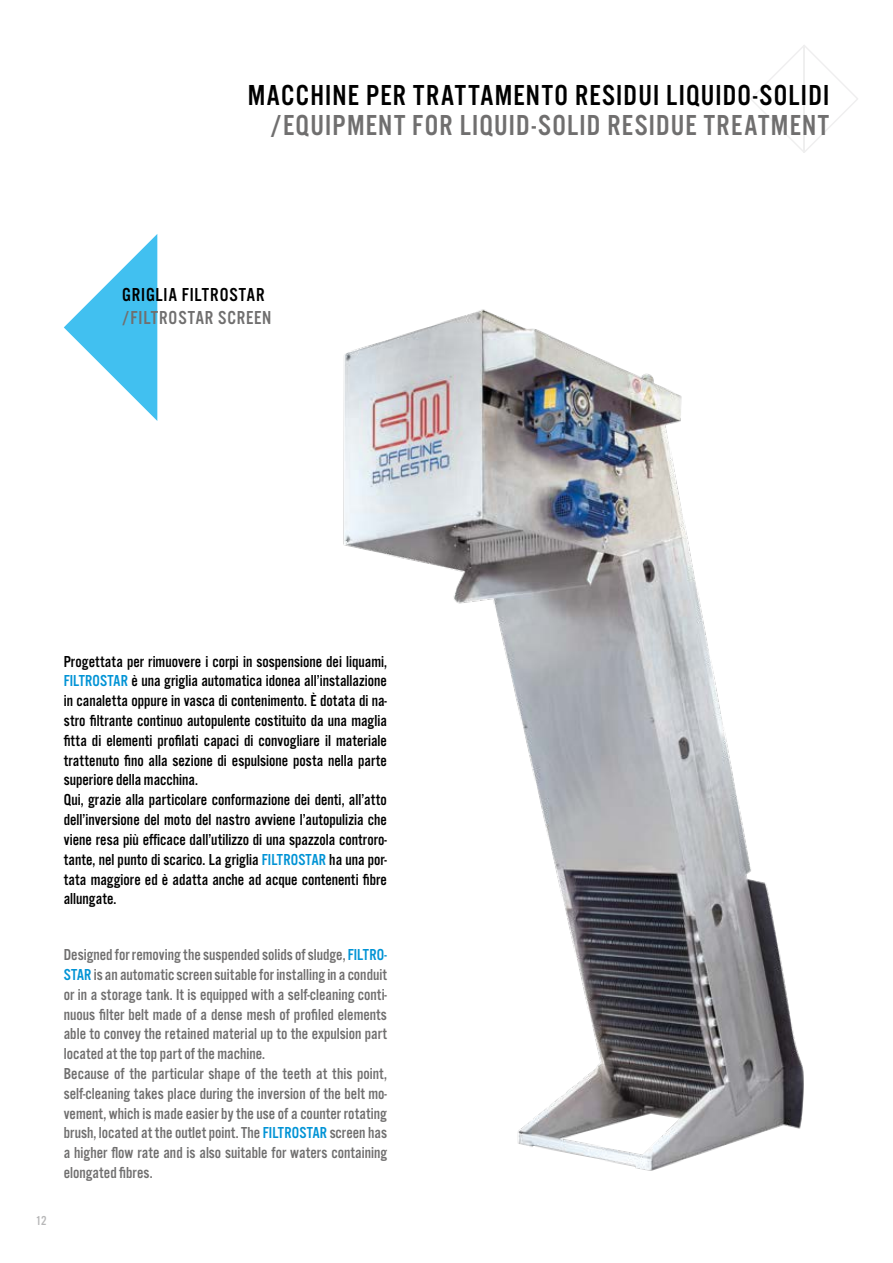
<style>
.page{position:relative;width:893px;height:1263px;background:#fff}
.page>*{position:absolute;margin:0;border:0;box-sizing:border-box;transform-origin:0 0}
.t1{font:30px "Alternate Got No 3 D";letter-spacing:.04em;color:#000}
.t2{font:30px "Alternate Got No 3 D";letter-spacing:.04em;color:#706f6f}
.t3{font:19.5px "Alternate Got No 3 D";letter-spacing:.04em;color:#000}
.t4{font:19.5px "Alternate Got No 3 D";letter-spacing:.04em;color:#706f6f}
.t5{font:16.5px/19.8px "Alternate Got No 3 D";color:#000}
.t6{font:16.5px/19.8px "Alternate Got No 3 D";color:#706f6f}
.t7{font:13.5px "Alternate Got No 3 D";color:#b7b7b8}
.s1{color:#0093d5}
</style>
<div class="page">
<svg style="left:64px;top:234px;width:93px;height:187px"></svg>
<svg style="left:750px;top:45px;width:108px;height:108px"></svg>
<img style="left:343px;top:309px;width:461px;height:862px">
<h1 class="t1" style="left:248px;top:79px;width:583px">MACCHINE PER TRATTAMENTO RESIDUI LIQUIDO-SOLIDI</h1>
<h1 class="t2" style="left:270px;top:109px;width:560px">/EQUIPMENT FOR LIQUID-SOLID RESIDUE TREATMENT</h1>
<p class="t3" style="left:122px;top:284px;width:144px">GRIGLIA FILTROSTAR</p>
<p class="t4" style="left:122px;top:307px;width:151px">/FILTROSTAR SCREEN</p>
<p class="t7" style="left:36px;top:1213px;width:13px">12</p>
<p class="t5" style="left:64px;top:652px;width:325px">Progettata per rimuovere i corpi in sospensione dei liquami, <span class="s1">FILTROSTAR</span> è una griglia automatica idonea all’installazione in canaletta oppure in vasca di contenimento. È dotata di na&shy;stro filtrante continuo autopulente costituito da una maglia fitta di elementi profilati capaci di convogliare il materiale trattenuto fino alla sezione di espulsione posta nella parte superiore della macchina.<br>Qui, grazie alla particolare conformazione dei denti, all’atto dell’inversione del moto del nastro avviene l’autopulizia che viene resa più efficace dall’utilizzo di una spazzola controro&shy;tante, nel punto di scarico. La griglia <span class="s1">FILTROSTAR</span> ha una por&shy;tata maggiore ed è adatta anche ad acque contenenti fibre allungate.</p>
<p class="t6" style="left:64px;top:945px;width:325px">Designed for removing the suspended solids of sludge, <span class="s1">FILTRO-STAR</span> is an automatic screen suitable for installing in a conduit or in a storage tank. It is equipped with a self-cleaning conti&shy;nuous filter belt made of a dense mesh of profiled elements able to convey the retained material up to the expulsion part located at the top part of the machine.<br>Because of the particular shape of the teeth at this point, self-cleaning takes place during the inversion of the belt mo&shy;vement, which is made easier by the use of a counter rotating brush, located at the outlet point. The <span class="s1">FILTROSTAR</span> screen has a higher flow rate and is also suitable for waters containing elongated fibres.</p>
</div>
